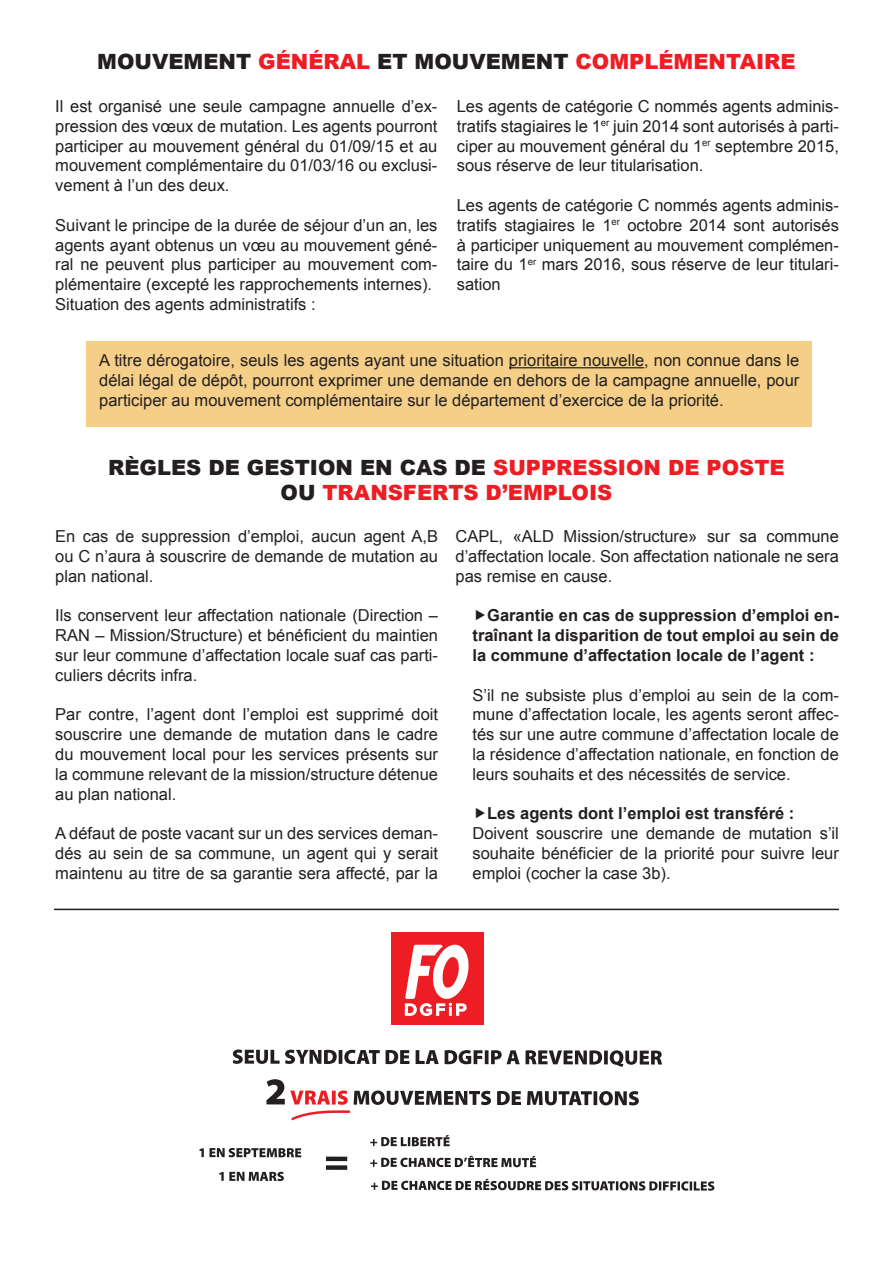
<style>
.page{position:relative;width:893px;height:1263px;background:#fff}
.page>*{position:absolute;margin:0;border:0;box-sizing:border-box;transform-origin:0 0}
.t1{font:900 21px/25.2px "Arial";color:#ee1d23;text-align:center}
.t2{font:16.5px/19.8px "Arial";color:#231f20;text-align:justify}
.t3{font:700 16.5px/19.8px "Arial";color:#231f20;text-align:justify}
.s1{color:#231f20}
</style>
<div class="page">
<div style="left:86px;top:341px;width:726px;height:85px;background:#f5cf87"></div>
<hr style="left:509px;top:367px;width:135px;height:1px;background:#231f20">
<svg style="left:233px;top:1049px;width:104px;height:15px"></svg>
<hr style="left:339px;top:1050px;width:3px;height:14px;background:#231f20">
<svg style="left:344px;top:1050px;width:65px;height:14px"></svg>
<svg style="left:416px;top:1050px;width:23px;height:14px"></svg>
<svg style="left:445px;top:1050px;width:37px;height:14px"></svg>
<svg style="left:485px;top:1050px;width:4px;height:14px"></svg>
<svg style="left:491px;top:1050px;width:111px;height:14px"></svg>
<svg style="left:604px;top:1050px;width:4px;height:14px"></svg>
<svg style="left:610px;top:1050px;width:52px;height:17px"></svg>
<svg style="left:497px;top:1091px;width:24px;height:14px"></svg>
<svg style="left:527px;top:1091px;width:65px;height:14px"></svg>
<svg style="left:593px;top:1091px;width:4px;height:14px"></svg>
<svg style="left:599px;top:1091px;width:40px;height:14px"></svg>
<svg style="left:266px;top:1079px;width:225px;height:42px"></svg>
<svg style="left:199px;top:1148px;width:102px;height:9px"></svg>
<svg style="left:219px;top:1172px;width:65px;height:9px"></svg>
<div style="left:326px;top:1156px;width:21px;height:5px;background:#231f20"></div>
<div style="left:326px;top:1165px;width:21px;height:5px;background:#231f20"></div>
<svg style="left:370px;top:1135px;width:80px;height:11px"></svg>
<svg style="left:370px;top:1156px;width:166px;height:11px"></svg>
<svg style="left:371px;top:1179px;width:343px;height:12px"></svg>
<div style="left:391px;top:932px;width:93px;height:93px;background:#ee1d23"></div>
<svg style="left:405px;top:945px;width:64px;height:71px"></svg>
<hr style="left:54px;top:909px;width:785px;height:1px;background:#231f20">
<p class="t1" style="left:97px;top:48px;width:700px"><span class="s1">MOUVEMENT</span> GÉNÉRAL <span class="s1">ET MOUVEMENT</span> COMPLÉMENTAIRE</p>
<p class="t2" style="left:55px;top:96px;width:384px">Il est organisé une seule campagne annuelle d’ex&shy;pression des vœux de mutation. Les agents pourront participer au mouvement général du 01/09/15 et au mouvement complémentaire du 01/03/16 ou exclusi&shy;vement à l’un des deux.</p>
<p class="t2" style="left:55px;top:215px;width:384px;text-align:left">Suivant le principe de la durée de séjour d’un an, les agents ayant obtenus un vœu au mouvement géné&shy;ral ne peuvent plus participer au mouvement com&shy;plémentaire (excepté les rapprochements internes).<br>Situation des agents administratifs :</p>
<p class="t2" style="left:457px;top:96px;width:384px">Les agents de catégorie C nommés agents adminis&shy;tratifs stagiaires le 1<sup>er</sup> juin 2014 sont autorisés à parti&shy;ciper au mouvement général du 1<sup>er</sup> septembre 2015, sous réserve de leur titularisation.</p>
<p class="t2" style="left:457px;top:195px;width:384px">Les agents de catégorie C nommés agents adminis&shy;tratifs stagiaires le 1<sup>er</sup> octobre 2014 sont autorisés à participer uniquement au mouvement complémen&shy;taire du 1<sup>er</sup> mars 2016, sous réserve de leur titulari&shy;sation</p>
<p class="t2" style="left:99px;top:350px;width:702px">A titre dérogatoire, seuls les agents ayant une situation prioritaire nouvelle, non connue dans le délai légal de dépôt, pourront exprimer une demande en dehors de la campagne annuelle, pour participer au mouvement complémentaire sur le département d’exercice de la priorité.</p>
<p class="t1" style="left:108px;top:454px;width:678px"><span class="s1">RÈGLES DE GESTION EN CAS DE</span> SUPPRESSION DE POSTE<br><span class="s1">OU</span> TRANSFERTS D’EMPLOIS</p>
<p class="t2" style="left:55px;top:527px;width:384px">En cas de suppression d’emploi, aucun agent A,B ou C n’aura à souscrire de demande de mutation au plan national.</p>
<p class="t2" style="left:55px;top:606px;width:384px">Ils conservent leur affectation nationale (Direction – RAN – Mission/Structure) et bénéficient du maintien sur leur commune d’affectation locale suaf cas parti&shy;culiers décrits infra.</p>
<p class="t2" style="left:55px;top:705px;width:384px">Par contre, l’agent dont l’emploi est supprimé doit souscrire une demande de mutation dans le cadre du mouvement local pour les services présents sur la commune relevant de la mission/structure détenue au plan national.</p>
<p class="t2" style="left:55px;top:824px;width:384px">A défaut de poste vacant sur un des services deman&shy;dés au sein de sa commune, un agent qui y serait maintenu au titre de sa garantie sera affecté, par la</p>
<p class="t2" style="left:455px;top:527px;width:385px">CAPL, «ALD Mission/structure» sur sa commune d’affectation locale. Son affectation nationale ne sera pas remise en cause.</p>
<p class="t3" style="left:472px;top:606px;width:368px;text-indent:15px">Garantie en cas de suppression d’emploi en&shy;traînant la disparition de tout emploi au sein de la commune d’affectation locale de l’agent :</p>
<p class="t2" style="left:472px;top:685px;width:368px">S’il ne subsiste plus d’emploi au sein de la com&shy;mune d’affectation locale, les agents seront affec&shy;tés sur une autre commune d’affectation locale de la résidence d’affectation nationale, en fonction de leurs souhaits et des nécessités de service.</p>
<p class="t3" style="left:487px;top:804px;width:309px">Les agents dont l’emploi est transféré :</p>
<p class="t2" style="left:472px;top:824px;width:368px">Doivent souscrire une demande de mutation s’il souhaite bénéficier de la priorité pour suivre leur emploi (cocher la case 3b).</p>
</div>
